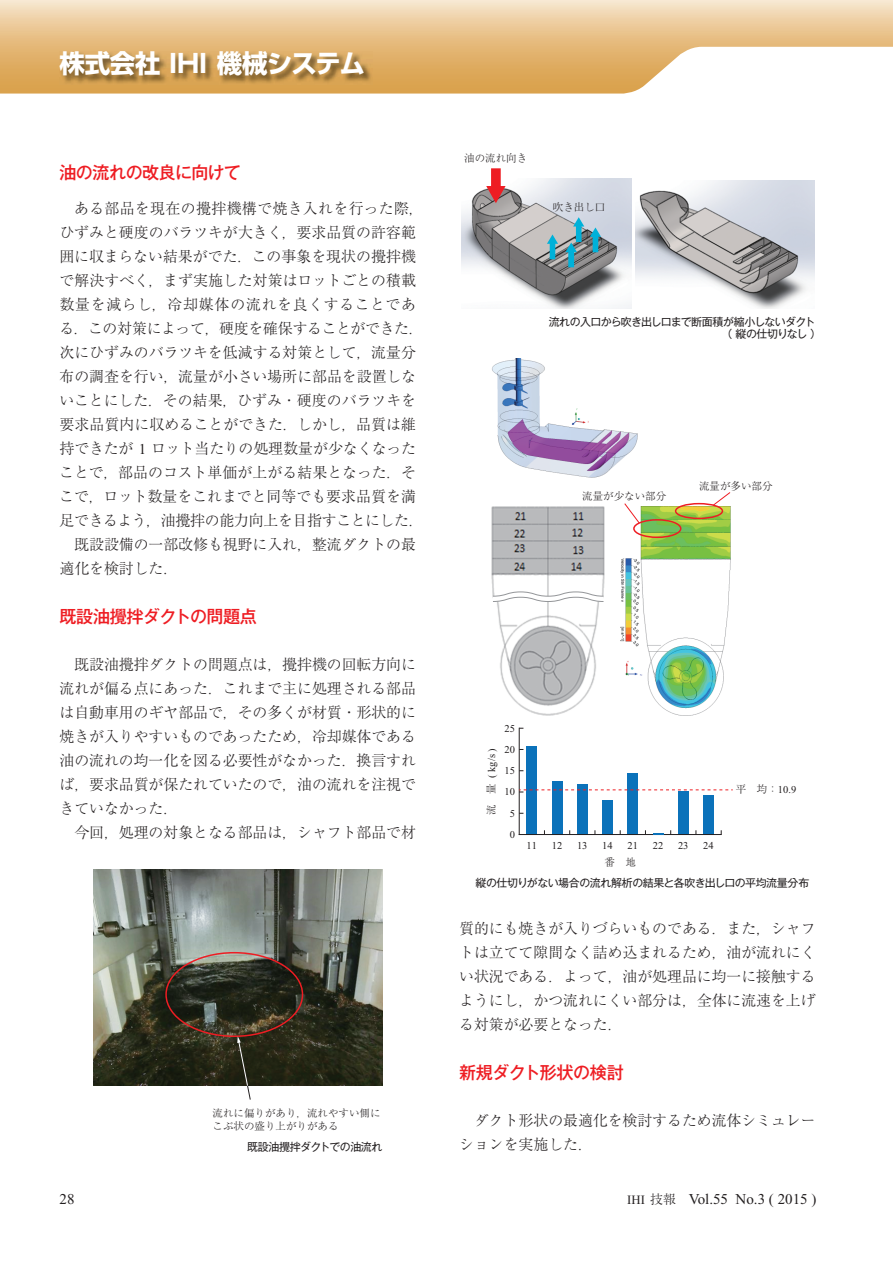
<style>
.page{position:relative;width:893px;height:1263px;background:#fff}
.page>*{position:absolute;margin:0;border:0;box-sizing:border-box;transform-origin:0 0}
.t1{font:700 25.5px "Shin Go Pro";letter-spacing:-.01em;color:#fff}
.t2{font:500 17.25px "Gothic MB101 Pro";letter-spacing:-.035em;color:#ee1d23}
.t3{font:300 15px/24px "Ryumin Pro";color:#231f20;text-align:justify}
.t4{font:300 15px "Ryumin Pro";letter-spacing:-.02em;color:#231f20}
.t5{font:15px "Times New Roman";color:#231f20}
.t6{font:300 15px "Ryumin Pro";letter-spacing:.025em;color:#231f20}
.t7{font:300 15px "Ryumin Pro";letter-spacing:.05em;color:#231f20}
.t8{font:10.95px "Gothic MB101 Pro";letter-spacing:-.045em;color:#231f20}
.t9{font:10.95px/12px "Gothic MB101 Pro";letter-spacing:-.065em;color:#231f20}
.t10{font:300 10.5px/13.5px "Ryumin Pro";color:#231f20}
.t11{font:10.5px/21.3px "Times New Roman";color:#231f20;text-align:center}
.s1{font-family:"Times New Roman";font-weight:400}
.s2{font-family:"Ryumin Pro";font-weight:300}
.s3{font-size:12.75px}
.s4{font-family:"Ryumin Pro";font-weight:300;font-size:12.75px}
</style>
<div class="page">
<svg style="left:0;top:0;width:893px;height:94px;background:#ebcb9c"></svg>
<img style="left:60px;top:51px;width:313px;height:33px">
<img style="left:93px;top:869px;width:289px;height:217px">
<div style="left:165px;top:952px;width:138px;height:85px;border:2px solid #ee1d23;border-radius:50%"></div>
<svg style="left:237px;top:1036px;width:14px;height:64px"></svg>
<img style="left:461px;top:178px;width:170px;height:130px">
<img style="left:636px;top:180px;width:179px;height:128px">
<svg style="left:486px;top:168px;width:20px;height:35px"></svg>
<svg style="left:547px;top:234px;width:11px;height:25px"></svg>
<svg style="left:565px;top:217px;width:19px;height:50px"></svg>
<svg style="left:590px;top:227px;width:11px;height:25px"></svg>
<div style="left:527px;top:746px;width:10px;height:88px;background:#0b72ba"></div>
<div style="left:552px;top:781px;width:10px;height:53px;background:#0b72ba"></div>
<div style="left:577px;top:784px;width:10px;height:50px;background:#0b72ba"></div>
<div style="left:602px;top:800px;width:11px;height:34px;background:#0b72ba"></div>
<div style="left:628px;top:772px;width:10px;height:62px;background:#0b72ba"></div>
<div style="left:678px;top:791px;width:10px;height:43px;background:#0b72ba"></div>
<div style="left:703px;top:795px;width:11px;height:39px;background:#0b72ba"></div>
<img style="left:491px;top:507px;width:113px;height:208px">
<img style="left:621px;top:506px;width:109px;height:209px">
<img style="left:492px;top:358px;width:145px;height:120px">
<div style="left:675px;top:503px;width:48px;height:16px;border:2px solid #ee1d23;border-radius:50%"></div>
<div style="left:633px;top:519px;width:48px;height:19px;border:2px solid #ee1d23;border-radius:50%"></div>
<svg style="left:624px;top:503px;width:16px;height:21px"></svg>
<svg style="left:713px;top:492px;width:18px;height:14px"></svg>
<hr style="left:519px;top:834px;width:202px;height:1px;background:#231f20">
<hr style="left:519px;top:728px;width:1px;height:106px;background:#231f20">
<svg style="left:519px;top:789px;width:214px;height:4px"></svg>
<svg style="left:492px;top:591px;width:112px;height:11px"></svg>
<h1 class="t1" style="left:59px;top:44px;width:307px">株式会社 IHI 機械システム</h1>
<p class="t2" style="left:59px;top:158px;width:183px">油の流れの改良に向けて</p>
<p class="t6" style="left:74px;top:197px;width:351px">ある部品を現在の攪拌機構で焼き入れを行った際，</p>
<p class="t3" style="left:59px;top:219px;width:358px">ひずみと硬度のバラツキが大きく，要求品質の許容範</p>
<p class="t3" style="left:59px;top:243px;width:358px">囲に収まらない結果がでた．この事象を現状の攪拌機</p>
<p class="t3" style="left:59px;top:267px;width:358px">で解決すべく，まず実施した対策はロットごとの積載</p>
<p class="t7" style="left:59px;top:293px;width:358px">数量を減らし，冷却媒体の流れを良くすることであ</p>
<p class="t4" style="left:59px;top:317px;width:366px">る．この対策によって，硬度を確保することができた．</p>
<p class="t3" style="left:59px;top:339px;width:358px">次にひずみのバラツキを低減する対策として，流量分</p>
<p class="t3" style="left:59px;top:363px;width:358px">布の調査を行い，流量が小さい場所に部品を設置しな</p>
<p class="t3" style="left:59px;top:387px;width:358px">いことにした．その結果，ひずみ・硬度のバラツキを</p>
<p class="t3" style="left:59px;top:411px;width:358px">要求品質内に収めることができた．しかし，品質は維</p>
<p class="t3" style="left:59px;top:435px;width:358px">持できたが <span class="s1">1</span> ロット当たりの処理数量が少なくなった</p>
<p class="t3" style="left:59px;top:459px;width:358px">ことで，部品のコスト単価が上がる結果となった．そ</p>
<p class="t3" style="left:59px;top:483px;width:358px">こで，ロット数量をこれまでと同等でも要求品質を満</p>
<p class="t4" style="left:60px;top:509px;width:366px">足できるよう，油攪拌の能力向上を目指すことにした．</p>
<p class="t3" style="left:74px;top:531px;width:343px">既設設備の一部改修も視野に入れ，整流ダクトの最</p>
<p class="t3" style="left:60px;top:555px;width:120px">適化を検討した．</p>
<p class="t2" style="left:59px;top:602px;width:199px">既設油攪拌ダクトの問題点</p>
<p class="t3" style="left:60px;top:651px;width:358px;text-indent:15px">既設油攪拌ダクトの問題点は，攪拌機の回転方向に流れが偏る点にあった．これまで主に処理される部品は自動車用のギヤ部品で，その多くが材質・形状的に焼きが入りやすいものであったため，冷却媒体である油の流れの均一化を図る必要性がなかった．換言すれば，要求品質が保たれていたので，油の流れを注視できていなかった．</p>
<p class="t3" style="left:74px;top:819px;width:343px">今回，処理の対象となる部品は，シャフト部品で材</p>
<p class="t10" style="left:213px;top:1105px;width:169px">流れに偏りがあり，流れやすい側にこぶ状の盛り上がりがある</p>
<p class="t8" style="left:247px;top:1138px;width:137px">既設油攪拌ダクトでの油流れ</p>
<p class="t10" style="left:464px;top:151px;width:64px">油の流れ向き</p>
<p class="t10" style="left:553px;top:199px;width:54px">吹き出し口</p>
<p class="t9" style="left:722px;top:315px;width:101px;text-indent:-173px">流れの入口から吹き出し口まで断面積が縮小しないダクト（縦の仕切りなし）</p>
<p class="t10" style="left:582px;top:489px;width:85px">流量が少ない部分</p>
<p class="t10" style="left:699px;top:478px;width:75px">流量が多い部分</p>
<p class="t11" style="left:504px;top:717px;width:12px">25</p>
<p class="t11" style="left:504px;top:760px;width:12px">15<br>10<br>5<br>0</p>
<p class="t11" style="left:481px;top:815px;width:68px;rotate:-90deg"><span class="s2">流　量</span> ( kg/s )</p>
<p class="t11" style="left:504px;top:739px;width:12px">20</p>
<p class="t10" style="left:736px;top:782px;width:62px">平　均：<span class="s1">10.9</span></p>
<p class="t11" style="left:527px;top:835px;width:12px">11</p>
<p class="t11" style="left:552px;top:835px;width:12px">12</p>
<p class="t11" style="left:577px;top:835px;width:12px">13</p>
<p class="t11" style="left:602px;top:835px;width:12px">14</p>
<p class="t11" style="left:628px;top:835px;width:12px">21</p>
<p class="t11" style="left:653px;top:835px;width:12px">22</p>
<p class="t11" style="left:678px;top:835px;width:12px">23</p>
<p class="t11" style="left:703px;top:835px;width:12px">24</p>
<p class="t10" style="left:604px;top:854px;width:33px">番　地</p>
<p class="t8" style="left:476px;top:873px;width:335px">縦の仕切りがない場合の流れ解析の結果と各吹き出し口の平均流量分布</p>
<p class="t3" style="left:459px;top:915px;width:358px">質的にも焼きが入りづらいものである．また，シャフトは立てて隙間なく詰め込まれるため，油が流れにくい状況である．よって，油が処理品に均一に接触するようにし，かつ流れにくい部分は，全体に流速を上げる対策が必要となった．</p>
<p class="t2" style="left:459px;top:1058px;width:166px">新規ダクト形状の検討</p>
<p class="t3" style="left:459px;top:1107px;width:358px;text-indent:15px">ダクト形状の最適化を検討するため流体シミュレーションを実施した．</p>
<p class="t5" style="left:60px;top:1191px;width:16px">28</p>
<p class="t5" style="left:627px;top:1191px;width:191px"><span class="s3">IHI</span> <span class="s4">技報　</span>Vol.55 No.3 ( 2015 )</p>
</div>
